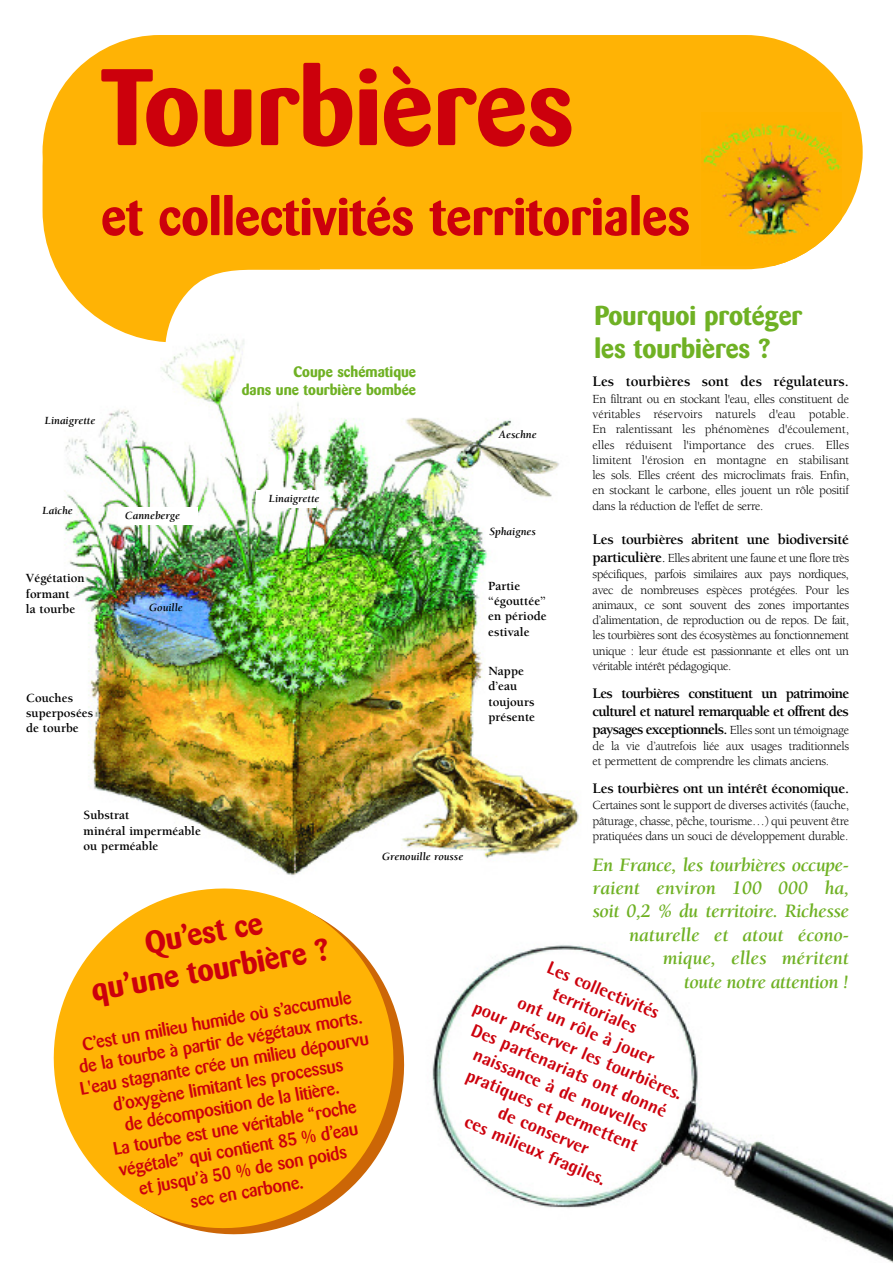
<style>
.page{position:relative;width:893px;height:1263px;background:#fff}
.page>*{position:absolute;margin:0;border:0;box-sizing:border-box;transform-origin:0 0}
.t1{font:700 107.55px "Barmeno";color:#cc000c}
.t2{font:700 52.5px "Barmeno";color:#cc000c}
.t3{font:700 31.05px/37.3px "Barmeno";color:#cc000c;text-align:center}
.t4{font:700 27px/32.4px "Barmeno";color:#6fb124}
.t5{font:italic 700 19.5px/23.4px "Berkeley";letter-spacing:-.025em;color:#6fb124;text-align:right}
.t6{font:800 18.15px/21.8px "AT Rotis Semi Sans";color:#cc000c;text-align:center}
.t7{font:500 18px/21.8px "Barmeno";color:#cc000c;text-align:center}
.t8{font:700 15px/18px "Berkeley";letter-spacing:-.025em;color:#000;text-align:justify}
.t9{font:700 15px/18px "Barmeno";color:#6fb124;text-align:right}
.t10{font:700 15px "Berkeley";letter-spacing:-.005em;color:#000}
.t11{font:700 12.9px/15.5px "Berkeley";color:#000}
.t12{font:12.75px/15.5px "Berkeley";letter-spacing:-.025em;color:#000;text-align:justify}
.t13{font:italic 700 11.25px "Berkeley";color:#000}
.s1{font-weight:700;font-size:15px}
.s2{font-size:15px}
.s3{font-weight:400;font-size:12.75px}
</style>
<div class="page">
<img style="left:64px;top:342px;width:515px;height:533px">
<div style="left:118px;top:508px;width:80px;height:17px;background:#fff"></div>
<div style="left:256px;top:491px;width:59px;height:17px;background:#fff"></div>
<img style="left:432px;top:945px;width:461px;height:318px">
<svg style="left:43px;top:35px;width:820px;height:307px;fill:#ffb305"></svg>
<img style="left:702px;top:112px;width:139px;height:154px">
<svg style="left:53px;top:875px;width:352px;height:360px;fill:#ffb305"></svg>
<h1 class="t1" style="left:101px;top:53px;width:474px">Tourbières</h1>
<h2 class="t2" style="left:101px;top:190px;width:590px">et collectivités territoriales</h2>
<h3 class="t4" style="left:594px;top:301px;width:209px">Pourquoi protéger les tourbières ?</h3>
<p class="t9" style="left:242px;top:363px;width:176px">Coupe schématique<br>dans une tourbière bombée</p>
<p class="t10" style="left:593px;top:376px;width:258px">Les tourbières sont des régulateurs.</p>
<p class="t12" style="left:593px;top:392px;width:258px">En filtrant ou en stockant l'eau, elles constituent de véritables réservoirs naturels d'eau potable.<br>En ralentissant les phénomènes d'écoulement, elles réduisent l'importance des crues. Elles limitent l'érosion en montagne en stabilisant les sols. Elles créent des microclimats frais. Enfin, en stockant le carbone, elles jouent un rôle positif dans la réduction de l'effet de serre.</p>
<p class="t8" style="left:593px;top:531px;width:258px">Les tourbières abritent une biodiversité</p>
<p class="t12" style="left:593px;top:551px;width:258px"><span class="s1">particulière</span><span class="s2">.</span> Elles abritent une faune et une flore très spécifiques, parfois similaires aux pays nordiques, avec de nombreuses espèces protégées. Pour les animaux, ce sont souvent des zones importantes d’alimentation, de reproduction ou de repos. De fait, les tourbières sont des écosystèmes au fonctionnement unique : leur étude est passionnante et elles ont un véritable intérêt pédagogique.</p>
<p class="t8" style="left:593px;top:685px;width:258px">Les tourbières constituent un patrimoine culturel et naturel remarquable et offrent des paysages exceptionnels. <span class="s3">Elles sont un témoignage</span></p>
<p class="t12" style="left:593px;top:739px;width:258px">de la vie d’autrefois liée aux usages traditionnels et permettent de comprendre les climats anciens.</p>
<p class="t8" style="left:593px;top:780px;width:258px">Les tourbières ont un intérêt économique.</p>
<p class="t12" style="left:593px;top:799px;width:258px">Certaines sont le support de diverses activités (fauche, pâturage, chasse, pêche, tourisme…) qui peuvent être pratiquées dans un souci de développement durable.</p>
<h3 class="t5" style="left:593px;top:854px;width:258px">En France, les tourbières occupe&shy;raient environ 100 000 ha, soit 0,2 % du territoire. Richesse naturelle et atout écono&shy;mique, elles méritent<br>toute notre attention !</h3>
<p class="t13" style="left:45px;top:416px;width:52px">Linaigrette</p>
<p class="t13" style="left:499px;top:430px;width:39px">Aeschne</p>
<p class="t13" style="left:269px;top:494px;width:52px">Linaigrette</p>
<p class="t13" style="left:43px;top:506px;width:32px">Laîche</p>
<p class="t13" style="left:125px;top:511px;width:56px">Canneberge</p>
<p class="t13" style="left:489px;top:527px;width:48px">Sphaignes</p>
<p class="t11" style="left:26px;top:572px;width:60px">Végétation formant<br>la tourbe</p>
<p class="t11" style="left:488px;top:579px;width:60px">Partie “égouttée” en période estivale</p>
<p class="t13" style="left:149px;top:603px;width:35px">Gouille</p>
<p class="t11" style="left:488px;top:664px;width:48px">Nappe d’eau toujours présente</p>
<p class="t11" style="left:26px;top:691px;width:69px">Couches superposées de tourbe</p>
<p class="t11" style="left:84px;top:808px;width:119px">Substrat<br>minéral imperméable ou perméable</p>
<p class="t13" style="left:382px;top:852px;width:83px">Grenouille rousse</p>
<h3 class="t3" style="left:82px;top:936px;width:242px;rotate:-10deg">Qu’est ce<br>qu’une tourbière ?</h3>
<h3 class="t6" style="left:503px;top:938px;width:227px;rotate:23deg">Les collectivités<br>territoriales<br>ont un rôle à jouer<br>pour préserver les tourbières.<br>Des partenariats ont donné naissance à de nouvelles pratiques et permettent<br>de conserver<br>ces milieux fragiles.</h3>
<p class="t7" style="left:71px;top:1037px;width:294px;rotate:-10deg">C’est un milieu humide où s’accumule de la tourbe à partir de végétaux morts.<br>L'eau stagnante crée un milieu dépourvu d’oxygène limitant les processus<br>de décomposition de la litière.<br>La tourbe est une véritable “roche végétale” qui contient 85 % d’eau<br>et jusqu’à 50 % de son poids<br>sec en carbone.</p>
</div>
